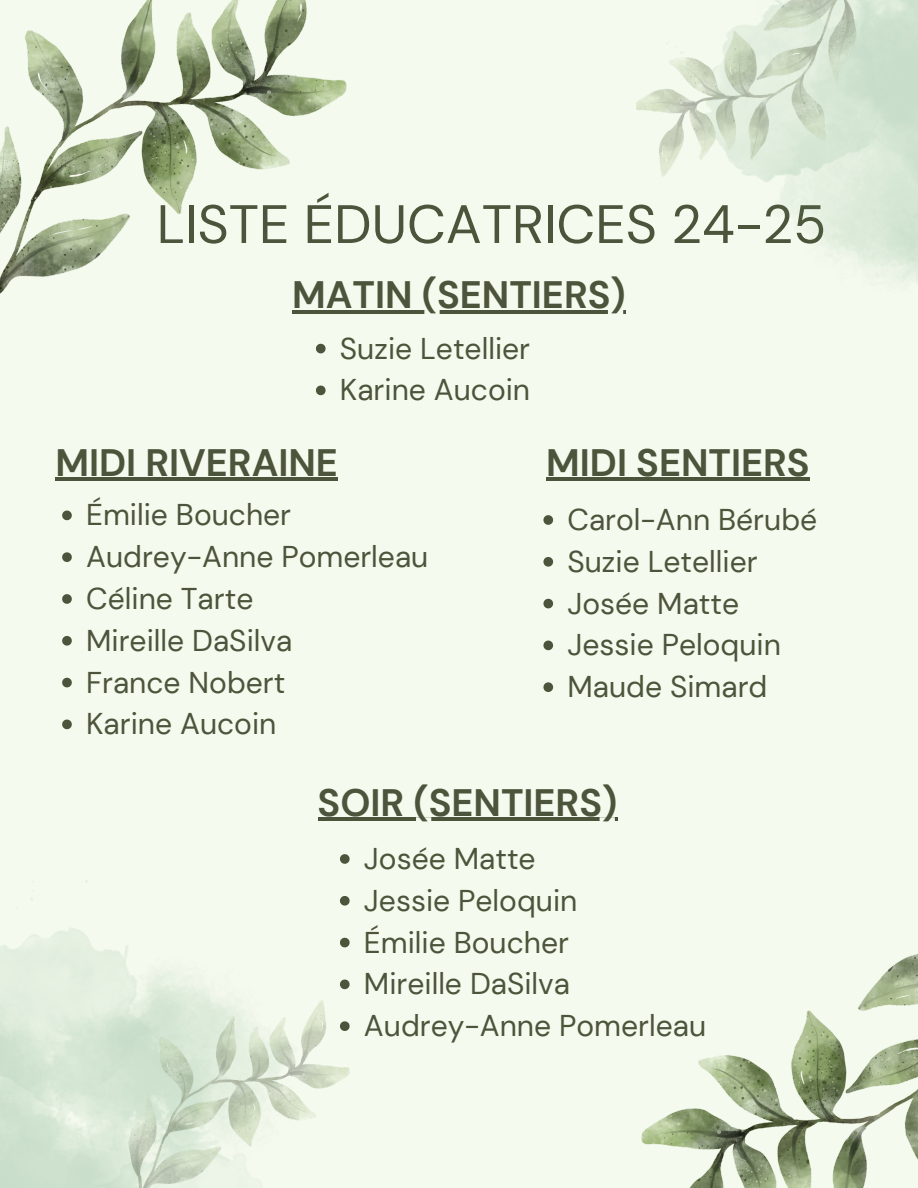
<style>
.page{position:relative;width:918px;height:1188px;background:#f5faee}
.page>*{position:absolute;margin:0;border:0;box-sizing:border-box;transform-origin:0 0}
.t1{font:54px "DM Sans";color:#4c553b}
.t2{font:700 38.1px "DM Sans";color:#4c553b}
.t3{font:30px "DM Sans";color:#4c553b}
</style>
<div class="page">
<img style="left:0;top:0;width:347px;height:354px">
<img style="left:642px;top:953px;width:276px;height:235px">
<hr style="left:292px;top:310px;width:334px;height:3px;background:#4c553b">
<svg style="left:316px;top:344px;width:10px;height:9px"></svg>
<svg style="left:316px;top:386px;width:10px;height:9px"></svg>
<hr style="left:55px;top:477px;width:283px;height:4px;background:#4c553b">
<svg style="left:62px;top:511px;width:10px;height:9px"></svg>
<svg style="left:62px;top:552px;width:10px;height:10px"></svg>
<svg style="left:62px;top:594px;width:10px;height:10px"></svg>
<svg style="left:62px;top:636px;width:10px;height:10px"></svg>
<svg style="left:62px;top:678px;width:10px;height:9px"></svg>
<svg style="left:62px;top:720px;width:10px;height:9px"></svg>
<hr style="left:318px;top:818px;width:299px;height:3px;background:#4c553b">
<svg style="left:340px;top:854px;width:10px;height:10px"></svg>
<svg style="left:340px;top:896px;width:10px;height:10px"></svg>
<svg style="left:340px;top:938px;width:10px;height:9px"></svg>
<svg style="left:340px;top:980px;width:10px;height:9px"></svg>
<img style="left:636px;top:0;width:234px;height:177px">
<img style="left:116px;top:1001px;width:234px;height:187px">
<svg style="left:543px;top:515px;width:10px;height:10px"></svg>
<svg style="left:543px;top:557px;width:10px;height:10px"></svg>
<svg style="left:543px;top:599px;width:10px;height:9px"></svg>
<svg style="left:543px;top:641px;width:10px;height:9px"></svg>
<svg style="left:543px;top:682px;width:10px;height:10px"></svg>
<hr style="left:546px;top:477px;width:264px;height:4px;background:#4c553b">
<p class="t1" style="left:157px;top:189px;width:671px">LISTE ÉDUCATRICES 24-25</p>
<h1 class="t2" style="left:292px;top:270px;width:335px">MATIN (SENTIERS)</h1>
<h2 class="t3" style="left:340px;top:329px;width:192px">Suzie Letellier</h2>
<p class="t3" style="left:340px;top:371px;width:192px">Karine Aucoin</p>
<p class="t2" style="left:55px;top:438px;width:284px">MIDI RIVERAINE</p>
<h2 class="t3" style="left:86px;top:496px;width:207px">Émilie Boucher</h2>
<p class="t3" style="left:86px;top:537px;width:344px">Audrey-Anne Pomerleau</p>
<p class="t3" style="left:86px;top:579px;width:169px">Céline Tarte</p>
<p class="t3" style="left:86px;top:621px;width:208px">Mireille DaSilva</p>
<p class="t3" style="left:86px;top:663px;width:201px">France Nobert</p>
<p class="t3" style="left:86px;top:705px;width:192px">Karine Aucoin</p>
<p class="t2" style="left:546px;top:438px;width:265px">MIDI SENTIERS</p>
<p class="t3" style="left:567px;top:500px;width:251px">Carol-Ann Bérubé</p>
<h2 class="t3" style="left:567px;top:542px;width:192px">Suzie Letellier</h2>
<p class="t3" style="left:567px;top:584px;width:173px">Josée Matte</p>
<p class="t3" style="left:567px;top:626px;width:215px">Jessie Peloquin</p>
<p class="t3" style="left:567px;top:667px;width:201px">Maude Simard</p>
<p class="t2" style="left:318px;top:778px;width:301px">SOIR (SENTIERS)</p>
<h2 class="t3" style="left:364px;top:839px;width:173px">Josée Matte</h2>
<p class="t3" style="left:364px;top:881px;width:215px">Jessie Peloquin</p>
<p class="t3" style="left:364px;top:923px;width:207px">Émilie Boucher</p>
<p class="t3" style="left:364px;top:965px;width:208px">Mireille DaSilva</p>
<p class="t3" style="left:364px;top:1006px;width:344px">Audrey-Anne Pomerleau</p>
</div>
